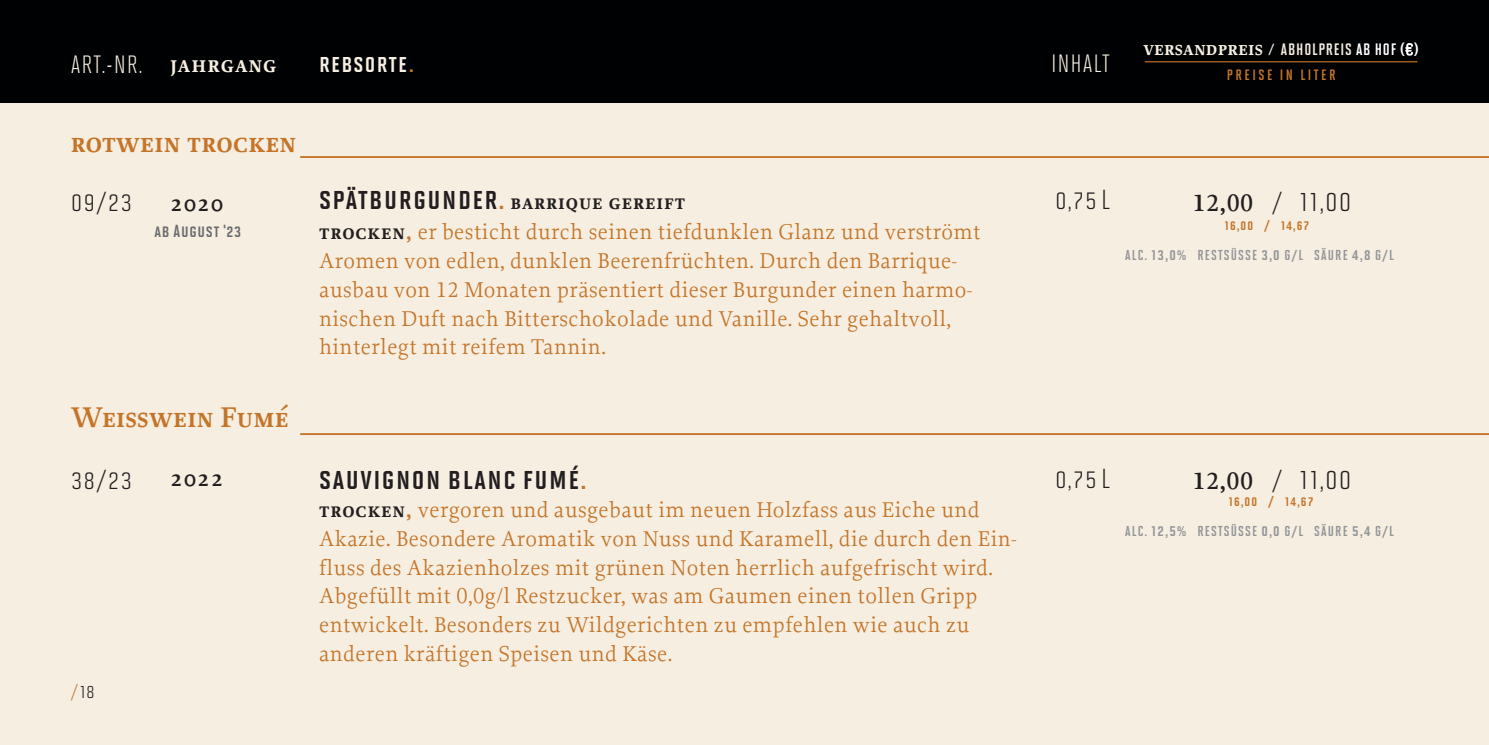
<style>
.page{position:relative;width:1489px;height:745px;background:#fff}
.page>*{position:absolute;margin:0;border:0;box-sizing:border-box;transform-origin:0 0}
.t1{font:600 30px "Proforma";letter-spacing:.01em;color:#c47529}
.t2{font:30px "Solano Gothic MVB Bd SC";letter-spacing:.05em;color:#231f20}
.t3{font:27.5px "Solano Gothic MVB";letter-spacing:.06em;color:#231f20}
.t4{font:600 25px "Proforma";letter-spacing:.04em;color:#231f20}
.t5{font:25px "Solano Gothic MVB";letter-spacing:.06em;color:#f6eee1}
.t6{font:25px "Solano Gothic MVB Bd SC";letter-spacing:.05em;color:#f6eee1}
.t7{font:22.5px/29px "Proforma";letter-spacing:.02em;color:#c47529}
.t8{font:600 21.25px "Proforma";letter-spacing:.01em;color:#f6eee1}
.t9{font:20px "Solano Gothic MVB";color:#231f20}
.t10{font:17.5px "Solano Gothic MVB Bd SC";letter-spacing:.04em;color:#6c6d70}
.t11{font:15px "Solano Gothic MVB Bd SC";letter-spacing:.17em;color:#c47529}
.t12{font:14.5px "Solano Gothic MVB Bd SC";letter-spacing:.08em;color:#939598}
.t13{font:14.5px "Solano Gothic MVB Bd SC";letter-spacing:.08em;color:#c47529}
.s1{font-family:"Proforma";font-weight:600}
.s2{color:#c47529}
.s3{font-size:17px}
.s4{font-family:"Solano Gothic MVB Bd SC";font-weight:400;font-size:16.5px}
.s5{font-family:"Solano Gothic MVB Bd SC";font-weight:400;font-size:16.5px;color:#fff}
.s6{font-family:"Solano Gothic MVB";font-weight:400;font-size:18.75px;color:#fff}
.s7{font-family:"Solano Gothic MVB Bd SC";font-size:30px;color:#231f20}
.s8{font-family:"Solano Gothic MVB Bd SC";font-size:30px}
.s9{font-weight:600;color:#231f20}
.s10{font-weight:600}
.s11{font-family:"Solano Gothic MVB";font-weight:400;font-size:27.5px}
.s12{font-family:"Solano Gothic MVB";font-weight:400;font-size:30px}
.s13{font-size:16.25px}
</style>
<div class="page">
<div style="left:0;top:0;width:1488px;height:744px;background:#f6eee1"></div>
<div style="left:0;top:0;width:1488px;height:103px;background:#000103"></div>
<hr style="left:1144px;top:61px;width:273px;height:1px;background:#c47529">
<hr style="left:300px;top:156px;width:1188px;height:2px;background:#c47529">
<hr style="left:300px;top:433px;width:1188px;height:2px;background:#c47529">
<p class="t5" style="left:71px;top:50px;width:207px">ART.-NR. <span class="s1">jahrgang</span></p>
<p class="t6" style="left:319px;top:50px;width:96px">rebsorte<span class="s2">.</span></p>
<p class="t5" style="left:1051px;top:50px;width:60px">INHALT</p>
<p class="t8" style="left:1143px;top:35px;width:276px">versandpreis <span class="s3">/</span> <span class="s4">ABHOLPREIS</span> <span class="s5">AB HOF (</span><span class="s6">€</span><span class="s5">)</span></p>
<p class="t11" style="left:1226px;top:67px;width:110px">PREISE IN LITER</p>
<h1 class="t1" style="left:71px;top:123px;width:227px">rotwein trocken</h1>
<p class="t3" style="left:71px;top:186px;width:62px">09/23</p>
<p class="t4" style="left:170px;top:187px;width:54px">2020</p>
<p class="t10" style="left:154px;top:221px;width:88px">ab August '23</p>
<h1 class="t1" style="left:71px;top:398px;width:219px">Weisswein Fumé</h1>
<p class="t3" style="left:71px;top:463px;width:62px">38/23</p>
<p class="t4" style="left:170px;top:462px;width:54px">2022</p>
<p class="t9" style="left:71px;top:679px;width:25px"><span class="s2">/</span>18</p>
<p class="t7" style="left:319px;top:187px;width:663px"><span class="s7">spätburgunder</span><span class="s8">.</span> <span class="s9">barrique gereift<br>trocken</span><span class="s10">,</span> er besticht durch seinen tiefdunklen Glanz und verströmt Aromen von edlen, dunklen Beerenfrüchten. Durch den Barrique&shy;ausbau von 12 Monaten präsentiert dieser Burgunder einen harmo&shy;nischen Duft nach Bitterschokolade und Vanille. Sehr gehaltvoll, hinterlegt mit reifem Tannin.</p>
<h1 class="t2" style="left:319px;top:461px;width:268px">sauvignon blanc fumé<span class="s2">.</span></h1>
<p class="t7" style="left:319px;top:495px;width:699px"><span class="s9">trocken</span><span class="s10">,</span> vergoren und ausgebaut im neuen Holzfass aus Eiche und Akazie. Besondere Aromatik von Nuss und Karamell, die durch den Ein&shy;fluss des Akazienholzes mit grünen Noten herrlich aufgefrischt wird.<br>Abgefüllt mit 0,0g/l Restzucker, was am Gaumen einen tollen Gripp entwickelt. Besonders zu Wildgerichten zu empfehlen wie auch zu anderen kräftigen Speisen und Käse.</p>
<p class="t3" style="left:1055px;top:185px;width:56px">0,75 L</p>
<p class="t4" style="left:1192px;top:187px;width:160px">12,00 <span class="s11">/</span> <span class="s12">11,00</span></p>
<p class="t13" style="left:1224px;top:217px;width:86px">16,00 / 14,67</p>
<p class="t12" style="left:1125px;top:246px;width:270px">ALC. <span class="s13">13,0%</span> RESTSÜSSE <span class="s13">3,0</span> G/L SÄURE <span class="s13">4,8</span> G/L</p>
<p class="t3" style="left:1055px;top:463px;width:56px">0,75 L</p>
<p class="t4" style="left:1192px;top:464px;width:160px">12,00 <span class="s11">/</span> <span class="s12">11,00</span></p>
<p class="t13" style="left:1228px;top:492px;width:86px">16,00 / 14,67</p>
<p class="t12" style="left:1125px;top:523px;width:270px">ALC. <span class="s13">12,5%</span> RESTSÜSSE <span class="s13">0,0</span> G/L SÄURE <span class="s13">5,4</span> G/L</p>
</div>
